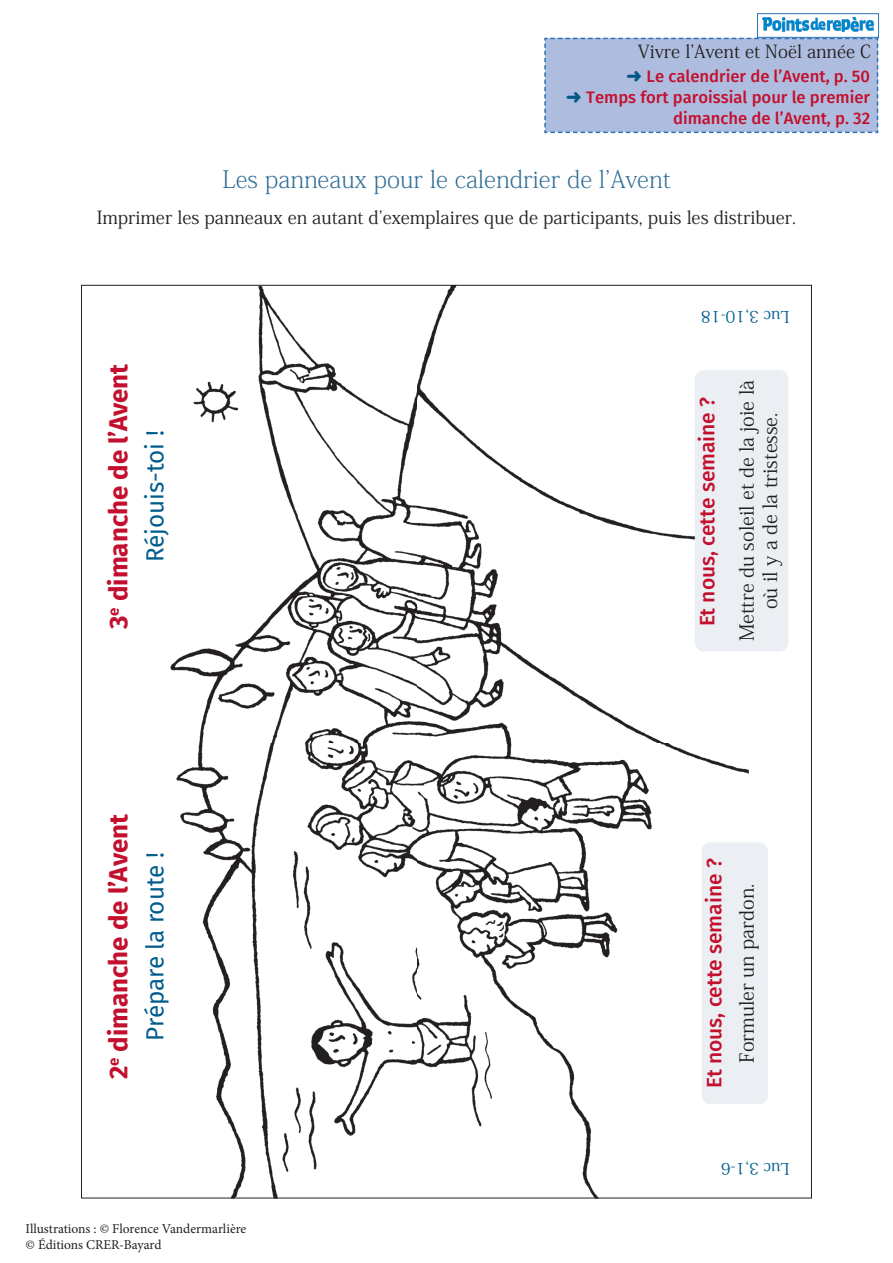
<style>
.page{position:relative;width:893px;height:1263px;background:#fff}
.page>*{position:absolute;margin:0;border:0;box-sizing:border-box;transform-origin:0 0}
.t1{font:700 25.8px "Fira Sans";color:#c3102e}
.t2{font:24.15px "Fira Sans";letter-spacing:-.005em;color:#015c8d}
.Titre_4{font:200 24px "Koz Min Pr 6 N";color:#2f6c96}
.t3{font:500 21px "Fira Sans";color:#c3102e}
.t4{font:19.35px/23.2px "Koz Min Pr 6 N";color:#231f20;text-align:center}
.Texte_courant{font:18px "Koz Min Pr 6 N";color:#231f20}
.t5{font:500 16.65px/21.1px "Fira Sans";color:#c3102e;text-align:right}
.t6{font:16.2px "Koz Min Pr 6 N";color:#015c8d}
.t7{font:13.5px "Minion Pro";color:#231f20}
.s1{color:#015786}
</style>
<div class="page">
<div style="left:757px;top:13px;width:122px;height:25px;border:1px solid #2c72b8"></div>
<img style="left:759px;top:13px;width:118px;height:24px">
<img style="left:170px;top:287px;width:618px;height:909px">
<div style="left:702px;top:842px;width:66px;height:262px;background:#ebeff4;border-radius:8px"></div>
<div style="left:695px;top:370px;width:93px;height:281px;background:#ebeff4;border-radius:9px"></div>
<div style="left:544px;top:37px;width:335px;height:97px;background:#aebddf"></div>
<p class="Texte_courant" style="left:638px;top:41px;width:235px">Vivre l’Avent et Noël année C</p>
<p class="t5" style="left:627px;top:64px;width:245px"><span class="s1">➜</span> Le calendrier de l’Avent, p. 50</p>
<p class="t5" style="left:566px;top:86px;width:305px"><span class="s1">➜</span> Temps fort paroissial pour le premier dimanche de l’Avent, p. 32</p>
<p class="Titre_4" style="left:222px;top:165px;width:450px">Les panneaux pour le calendrier de l’Avent</p>
<p class="Texte_courant" style="left:97px;top:208px;width:701px">Imprimer les panneaux en autant d’exemplaires que de participants, puis les distribuer.</p>
<p class="t1" style="left:97px;top:629px;width:267px;rotate:-90deg">3<sup>e</sup> dimanche de l’Avent</p>
<p class="t2" style="left:137px;top:562px;width:133px;rotate:-90deg">Réjouis-toi !</p>
<p class="t6" style="left:790px;top:326px;width:90px;rotate:-180deg">Luc 3,10-18</p>
<p class="t3" style="left:690px;top:626px;width:231px;rotate:-90deg">Et nous, cette semaine ?</p>
<p class="t4" style="left:735px;top:641px;width:263px;rotate:-90deg">Mettre du soleil et de la joie là où il y a de la tristesse.</p>
<p class="t1" style="left:97px;top:1079px;width:266px;rotate:-90deg">2<sup>e</sup> dimanche de l’Avent</p>
<p class="t2" style="left:137px;top:1041px;width:190px;rotate:-90deg">Prépare la route !</p>
<p class="t3" style="left:697px;top:1088px;width:231px;rotate:-90deg">Et nous, cette semaine ?</p>
<p class="t4" style="left:735px;top:1063px;width:180px;rotate:-90deg">Formuler un pardon.</p>
<p class="t6" style="left:790px;top:1178px;width:70px;rotate:-180deg">Luc 3,1-6</p>
<p class="t7" style="left:26px;top:1220px;width:222px">Illustrations : © Florence Vandermarlière</p>
<p class="t7" style="left:26px;top:1236px;width:138px">© Éditions CRER-Bayard</p>
</div>
